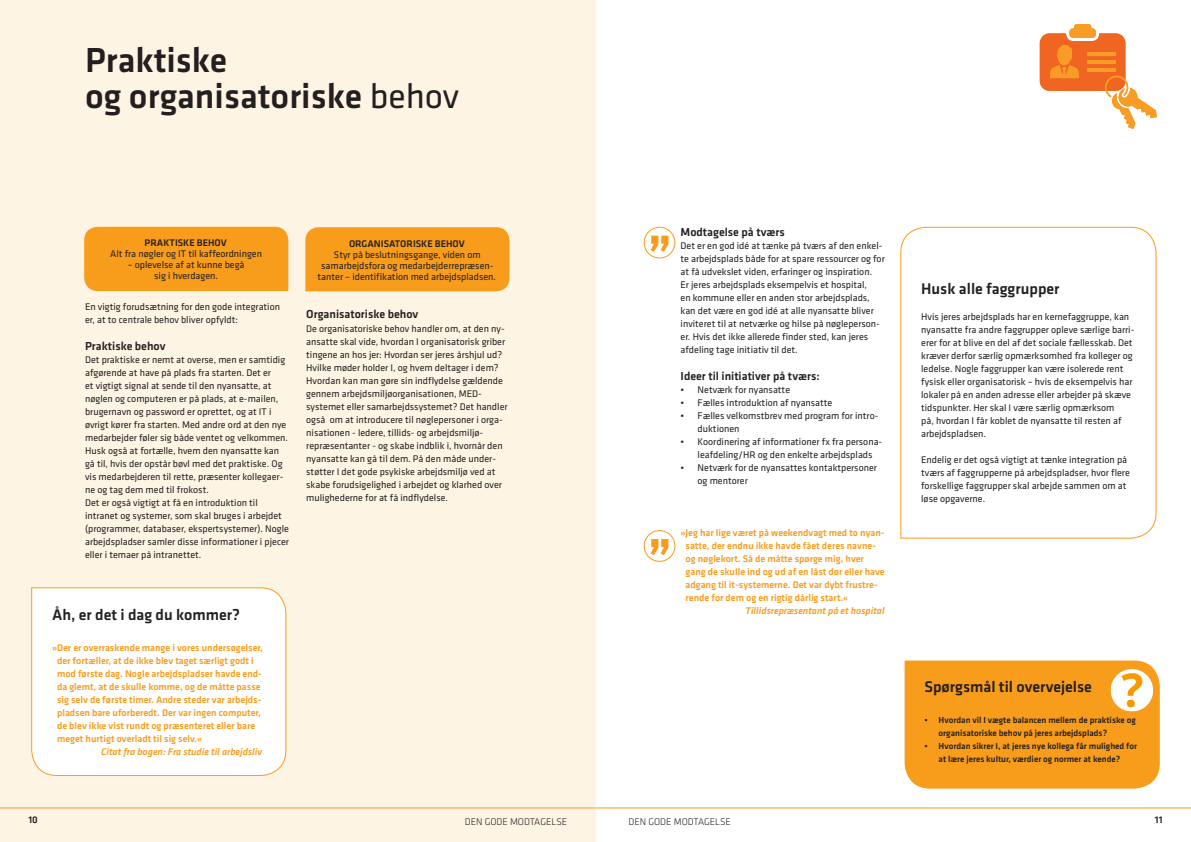
<style>
.page{position:relative;width:1191px;height:842px;background:#fff}
.page>*{position:absolute;margin:0;border:0;box-sizing:border-box;transform-origin:0 0}
.Overskrift_linje_2_l{font:500 36px/36px "Klavika";color:#231f20}
.FAKTA__overskrift{font:500 16px "Klavika";color:#231f20}
.Mellemrubrik{font:500 12px "Klavika";color:#231f20}
.BRØD{font:500 12px "Klavika";color:#231f20}
.BRØD-2{font:10px/13px "Klavika";color:#231f20}
.BrødBullets_Medium_W{font:10px/13px "Klavika";color:#231f20}
.BRØD-3{font:500 10px/13px "Klavika";color:#f89c1c}
.FAKTA__overskrift-2{font:10px/11px "Klavika";color:#231f20;text-align:center}
.BRØD-4{font:italic 500 10px "Klavika";color:#f89c1c}
.FAKTA__overskrift-3{font:500 10px "Klavika";color:#231f20}
.Overskrift_linje_2_l-2{font:300 10px "Klavika";color:#231f20}
.Fakta__brød{font:500 9px/13px "Klavika";color:#231f20}
.s1{font-weight:400}
</style>
<div class="page">
<hr style="left:595px;top:807px;width:596px;height:1px;background:#f89c1c">
<div style="left:0;top:0;width:595px;height:842px;background:#fef4e4"></div>
<hr style="left:0;top:807px;width:595px;height:1px;background:#f89c1c">
<div style="left:305px;top:227px;width:204px;height:64px;background:#f89c1c"></div>
<div style="left:84px;top:227px;width:204px;height:64px;background:#f89c1c"></div>
<svg style="left:644px;top:227px;width:31px;height:31px"></svg>
<div style="left:643px;top:227px;width:32px;height:31px;border:1px solid #f89c1c;border-radius:50%"></div>
<svg style="left:650px;top:236px;width:18px;height:16px"></svg>
<div style="left:643px;top:530px;width:32px;height:32px;border:1px solid #f89c1c;border-radius:50%"></div>
<svg style="left:650px;top:539px;width:18px;height:16px"></svg>
<div style="left:31px;top:587px;width:256px;height:189px;background:#fff"></div>
<svg style="left:900px;top:226px;width:257px;height:313px"></svg>
<svg style="left:904px;top:660px;width:255px;height:129px;background:#f8a128"></svg>
<svg style="left:1039px;top:24px;width:118px;height:105px"></svg>
<p class="Overskrift_linje_2_l" style="left:85px;top:43px;width:375px">Praktiske<br>og organisatoriske <span class="s1">behov</span></p>
<p class="FAKTA__overskrift-3" style="left:145px;top:237px;width:84px">PRAKTISKE BEHOV</p>
<p class="FAKTA__overskrift-2" style="left:110px;top:248px;width:153px">Alt fra nøgler og IT til kaffeordningen</p>
<p class="FAKTA__overskrift-2" style="left:128px;top:259px;width:118px">– oplevelse af at kunne begå sig i hverdagen.</p>
<p class="BRØD-2" style="left:85px;top:301px;width:196px">En vigtig forudsætning for den gode integration er, at to centrale behov bliver opfyldt:</p>
<p class="Mellemrubrik" style="left:85px;top:340px;width:82px">Praktiske behov</p>
<p class="BRØD-2" style="left:85px;top:354px;width:205px">Det praktiske er nemt at overse, men er samtidig afgørende at have på plads fra starten. Det er<br>et vigtigt signal at sende til den nyansatte, at nøglen og computeren er på plads, at e-mailen, brugernavn og password er oprettet, og at IT i øvrigt kører fra starten. Med andre ord at den nye medarbejder føler sig både ventet og velkommen.<br>Husk også at fortælle, hvem den nyansatte kan gå til, hvis der opstår bøvl med det praktiske. Og vis medarbejderen til rette, præsenter kollegaer&shy;ne og tag dem med til frokost.</p>
<p class="BRØD-2" style="left:85px;top:497px;width:205px">Det er også vigtigt at få en introduktion til intranet og systemer, som skal bruges i arbejdet (programmer, databaser, ekspertsystemer). Nogle arbejdspladser samler disse informationer i pjecer eller i temaer på intranettet.</p>
<p class="FAKTA__overskrift-3" style="left:349px;top:238px;width:117px">ORGANISATORISKE BEHOV</p>
<p class="FAKTA__overskrift-2" style="left:318px;top:249px;width:180px">Styr på beslutningsgange, viden om samarbejdsfora og medarbejderrepræsen&shy;tanter – identifikation med arbejdspladsen.</p>
<p class="BRØD" style="left:306px;top:308px;width:114px">Organisatoriske behov</p>
<p class="BRØD-2" style="left:306px;top:323px;width:203px">De organisatoriske behov handler om, at den ny&shy;ansatte skal vide, hvordan I organisatorisk griber tingene an hos jer: Hvordan ser jeres årshjul ud?<br>Hvilke møder holder I, og hvem deltager i dem?<br>Hvordan kan man gøre sin indflydelse gældende gennem arbejdsmiljøorganisationen, MED&shy;systemet eller samarbejdssystemet? Det handler også om at introducere til nøglepersoner i orga&shy;nisationen - ledere, tillids- og arbejdsmiljø&shy;repræsentanter - og skabe indblik i, hvornår den nyansatte kan gå til dem. På den måde under&shy;støtter I det gode psykiske arbejdsmiljø ved at skabe forudsigelighed i arbejdet og klarhed over mulighederne for at få indflydelse.</p>
<p class="FAKTA__overskrift" style="left:52px;top:606px;width:189px">Åh, er det i dag du kommer?</p>
<p class="BRØD-3" style="left:57px;top:641px;width:207px;text-indent:-5px">»Der er overraskende mange i vores undersøgelser, der fortæller, at de ikke blev taget særligt godt i mod første dag. Nogle arbejdspladser havde end&shy;da glemt, at de skulle komme, og de måtte passe sig selv de første timer. Andre steder var arbejds&shy;pladsen bare uforberedt. Der var ingen computer, de blev ikke vist rundt og præsenteret eller bare meget hurtigt overladt til sig selv.«</p>
<p class="BRØD-4" style="left:101px;top:745px;width:162px">Citat fra bogen: Fra studie til arbejdsliv</p>
<p class="BRØD" style="left:680px;top:225px;width:106px">Modtagelse på tværs</p>
<p class="BRØD-2" style="left:680px;top:239px;width:206px">Det er en god idé at tænke på tværs af den enkel&shy;te arbejdsplads både for at spare ressourcer og for at få udvekslet viden, erfaringer og inspiration.<br>Er jeres arbejdsplads eksempelvis et hospital,<br>en kommune eller en anden stor arbejdsplads, kan det være en god idé at alle nyansatte bliver inviteret til at netværke og hilse på nøgleperson&shy;er. Hvis det ikke allerede finder sted, kan jeres afdeling tage initiativ til det.</p>
<p class="Mellemrubrik" style="left:680px;top:369px;width:141px">Ideer til initiativer på tværs:</p>
<p class="BRØD-2" style="left:680px;top:383px;width:111px">• Netværk for nyansatte</p>
<p class="BRØD-2" style="left:680px;top:396px;width:153px">• Fælles introduktion af nyansatte</p>
<p class="BRØD-2" style="left:697px;top:409px;width:182px;text-indent:-17px">• Fælles velkomstbrev med program for intro&shy;duktionen</p>
<p class="BRØD-2" style="left:697px;top:435px;width:186px;text-indent:-17px">• Koordinering af informationer fx fra persona&shy;leafdeling/HR og den enkelte arbejdsplads</p>
<p class="BRØD-2" style="left:697px;top:461px;width:181px;text-indent:-17px">• Netværk for de nyansattes kontaktpersoner og mentorer</p>
<p class="BRØD-3" style="left:685px;top:526px;width:201px;text-indent:-5px">»Jeg har lige været på weekendvagt med to nyan&shy;satte, der endnu ikke havde fået deres navne&shy;og nøglekort. Så de måtte spørge mig, hver gang de skulle ind og ud af en låst dør eller have adgang til it-systemerne. Det var dybt frustre&shy;rende for dem og en rigtig dårlig start.«</p>
<p class="BRØD-4" style="left:745px;top:604px;width:141px">Tillidsrepræsentant på et hospital</p>
<p class="FAKTA__overskrift" style="left:921px;top:280px;width:140px">Husk alle faggrupper</p>
<p class="BrødBullets_Medium_W" style="left:921px;top:310px;width:215px">Hvis jeres arbejdsplads har en kernefaggruppe, kan nyansatte fra andre faggrupper opleve særlige barri&shy;erer for at blive en del af det sociale fællesskab. Det kræver derfor særlig opmærksomhed fra kolleger og ledelse. Nogle faggrupper kan være isolerede rent fysisk eller organisatorisk – hvis de eksempelvis har lokaler på en anden adresse eller arbejder på skæve tidspunkter. Her skal I være særlig opmærksom<br>på, hvordan I får koblet de nyansatte til resten af arbejdspladsen.</p>
<p class="BrødBullets_Medium_W" style="left:921px;top:453px;width:210px">Endelig er det også vigtigt at tænke integration på tværs af faggrupperne på arbejdspladser, hvor flere forskellige faggrupper skal arbejde sammen om at løse opgaverne.</p>
<p class="FAKTA__overskrift" style="left:924px;top:678px;width:169px">Spørgsmål til overvejelse</p>
<p class="Fakta__brød" style="left:938px;top:714px;width:199px;text-indent:-14px">• Hvordan vil I vægte balancen mellem de praktiske og organisatoriske behov på jeres arbejdsplads?</p>
<p class="Fakta__brød" style="left:924px;top:740px;width:214px;text-align:center">• Hvordan sikrer I, at jeres nye kollega får mulighed for at lære jeres kultur, værdier og normer at kende?</p>
<p class="FAKTA__overskrift-3" style="left:28px;top:815px;width:11px">10</p>
<p class="Overskrift_linje_2_l-2" style="left:465px;top:816px;width:104px">DEN GODE MODTAGELSE</p>
<p class="Overskrift_linje_2_l-2" style="left:628px;top:816px;width:104px">DEN GODE MODTAGELSE</p>
<p class="FAKTA__overskrift-3" style="left:1155px;top:815px;width:9px">11</p>
</div>
